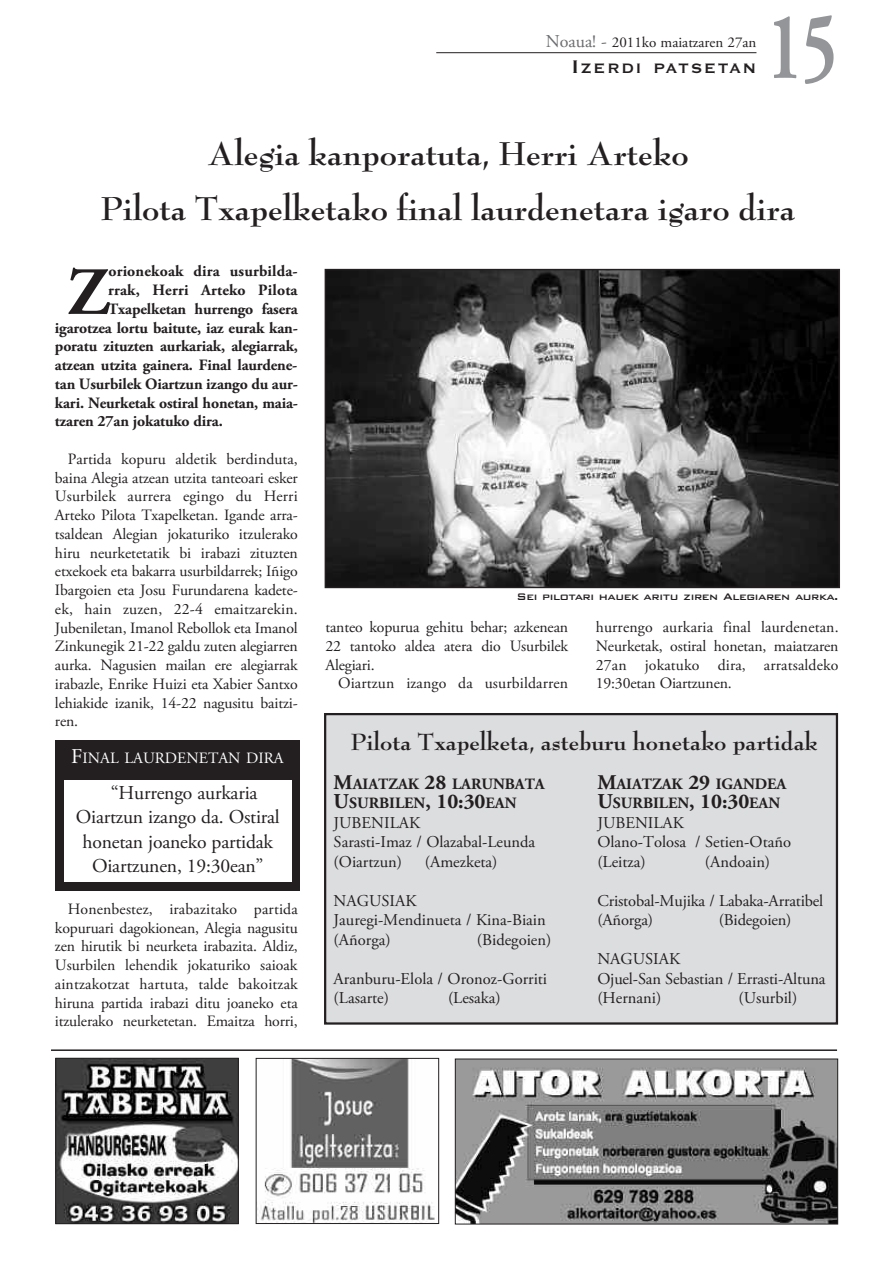
<style>
.page{position:relative;width:893px;height:1263px;background:#fff}
.page>*{position:absolute;margin:0;border:0;box-sizing:border-box;transform-origin:0 0}
.t1{font:700 95.55px "Adobe Garamond Pro";color:#939598;scale:.7 1}
.t2{font:700 67.5px "Adobe Garamond Pro";color:#231f20}
.t3{font:700 36px/55.5px "Bernhard Modern";color:#231f20;text-align:center}
.t4{font:700 25.5px "Bernhard Modern";color:#231f20}
.t5{font:19.65px "Adobe Garamond Pro";letter-spacing:-.01em;color:#231f20}
.t6{font:700 18px "Copperplate Gothic BT";letter-spacing:.085em;color:#231f20}
.t7{font:16.5px/19.5px "Adobe Garamond Pro";color:#231f20}
.t8{font:15.75px/18.8px "Adobe Garamond Pro";letter-spacing:-.01em;color:#231f20;text-align:justify}
.t9{font:700 15.75px/19.5px "Adobe Garamond Pro";letter-spacing:-.01em;color:#231f20}
.t10{font:700 15.75px "Adobe Garamond Pro";letter-spacing:.01em;color:#231f20}
.t11{font:15.75px "Adobe Garamond Pro";letter-spacing:.01em;color:#231f20}
.t12{font:15.75px "Adobe Garamond Pro";color:#fff}
.t13{font:15px "Adobe Garamond Pro";color:#231f20}
.t14{font:500 12.75px "Bank Gothic BT";letter-spacing:-.03em;color:#231f20}
.s1{font-size:18px;color:#6c6d70}
.s2{font-size:24px}
.s3{font-size:21px}
</style>
<div class="page">
<hr style="left:436px;top:52px;width:320px;height:1px;background:#231f20">
<div style="left:55px;top:741px;width:245px;height:150px;background:#231f20"></div>
<div style="left:64px;top:780px;width:228px;height:102px;background:#fff"></div>
<img style="left:328px;top:272px;width:509px;height:313px">
<div style="left:325px;top:269px;width:515px;height:319px;border:2px solid #231f20"></div>
<hr style="left:51px;top:1049px;width:786px;height:2px;background:#231f20">
<img style="left:259px;top:1060px;width:176px;height:162px">
<div style="left:256px;top:1058px;width:183px;height:166px;border:1px solid #231f20"></div>
<img style="left:58px;top:1060px;width:178px;height:162px">
<div style="left:56px;top:1058px;width:182px;height:166px;border:1px solid #231f20"></div>
<img style="left:457px;top:1061px;width:379px;height:161px">
<div style="left:455px;top:1059px;width:383px;height:165px;border:1px solid #231f20"></div>
<div style="left:326px;top:715px;width:510px;height:307px;background:#dcdddf"></div>
<div style="left:324px;top:713px;width:514px;height:312px;border:2px solid #231f20"></div>
<p class="t13" style="left:546px;top:37px;width:212px"><span class="s1">Noaua! -</span> 2011ko maiatzaren 27an</p>
<p class="t6" style="left:571px;top:56px;width:187px"><span class="s2">I</span>ZERDI PATSETAN</p>
<h1 class="t1" style="left:767px;top:9px;width:101px">15</h1>
<h3 class="t3" style="left:101px;top:126px;width:696px">Alegia kanporatuta, Herri Arteko<br>Pilota Txapelketako final laurdenetara igaro dira</h3>
<h2 class="t2" style="left:68px;top:266px;width:43px">Z</h2>
<p class="t10" style="left:108px;top:265px;width:191px">orionekoak dira usurbilda-</p>
<p class="t10" style="left:108px;top:284px;width:191px">rrak, Herri Arteko Pilota</p>
<p class="t9" style="left:108px;top:300px;width:191px">Txapelketan hurrengo fasera</p>
<p class="t9" style="left:55px;top:319px;width:245px">igarotzea lortu baitute, iaz eurak kan-</p>
<p class="t9" style="left:55px;top:338px;width:245px">poratu zituzten aurkariak, alegiarrak,</p>
<p class="t9" style="left:55px;top:357px;width:244px">atzean utzita gainera. Final laurdene-</p>
<p class="t9" style="left:55px;top:375px;width:244px">tan Usurbilek Oiartzun izango du aur-</p>
<p class="t9" style="left:55px;top:394px;width:245px">kari. Neurketak ostiral honetan, maia-</p>
<p class="t9" style="left:55px;top:413px;width:169px">tzaren 27an jokatuko dira.</p>
<p class="t8" style="left:55px;top:451px;width:244px;text-indent:13px">Partida kopuru aldetik berdinduta, baina Alegia atzean utzita tanteoari esker Usurbilek aurrera egingo du Herri Arteko Pilota Txapelketan. Igande arra&shy;tsaldean Alegian jokaturiko itzulerako hiru neurketetatik bi irabazi zituzten etxekoek eta bakarra usurbildarrek; Iñigo Ibargoien eta Josu Furundarena kadete&shy;ek, hain zuzen, 22-4 emaitzarekin.<br>Jubeniletan, Imanol Rebollok eta Imanol Zinkunegik 21-22 galdu zuten alegiarren aurka. Nagusien mailan ere alegiarrak irabazle, Enrike Huizi eta Xabier Santxo lehiakide izanik, 14-22 nagusitu baitzi&shy;ren.</p>
<p class="t12" style="left:71px;top:752px;width:214px"><span class="s3">F</span>INAL LAURDENETAN DIRA</p>
<p class="t5" style="left:111px;top:785px;width:148px">“Hurrengo aurkaria</p>
<p class="t5" style="left:76px;top:809px;width:206px">Oiartzun izango da. Ostiral</p>
<p class="t5" style="left:82px;top:833px;width:192px">honetan joaneko partidak</p>
<p class="t5" style="left:92px;top:858px;width:173px">Oiartzunen, 19:30ean”</p>
<p class="t8" style="left:55px;top:901px;width:244px;text-indent:13px">Honenbestez, irabazitako partida kopuruari dagokionean, Alegia nagusitu zen hirutik bi neurketa irabazita. Aldiz, Usurbilen lehendik jokaturiko saioak aintzakotzat hartuta, talde bakoitzak hiruna partida irabazi ditu joaneko eta itzulerako neurketetan. Emaitza horri,</p>
<p class="t14" style="left:517px;top:588px;width:323px">Sei pilotari hauek aritu ziren Alegiaren aurka.</p>
<p class="t8" style="left:325px;top:619px;width:244px">tanteo kopurua gehitu behar; azkenean 22 tantoko aldea atera dio Usurbilek Alegiari.</p>
<p class="t11" style="left:338px;top:677px;width:232px">Oiartzun izango da usurbildarren</p>
<p class="t8" style="left:596px;top:619px;width:244px">hurrengo aurkaria final laurdenetan.<br>Neurketak, ostiral honetan, maiatzaren 27an jokatuko dira, arratsaldeko 19:30etan Oiartzunen.</p>
<h3 class="t4" style="left:351px;top:730px;width:468px">Pilota Txapelketa, asteburu honetako partidak</h3>
<p class="t9" style="left:334px;top:775px;width:213px"><span class="s3">M</span>AIATZAK <span class="s3">28</span> LARUNBATA<br><span class="s3">U</span>SURBILEN<span class="s3">, 10:30</span>EAN</p>
<p class="t7" style="left:334px;top:814px;width:203px">JUBENILAK<br>Sarasti-Imaz / Olazabal-Leunda (Oiartzun)</p>
<p class="t9" style="left:597px;top:775px;width:191px"><span class="s3">M</span>AIATZAK <span class="s3">29</span> IGANDEA<br><span class="s3">U</span>SURBILEN<span class="s3">, 10:30</span>EAN</p>
<p class="t7" style="left:597px;top:814px;width:195px">JUBENILAK<br>Olano-Tolosa / Setien-Otaño (Leitza)</p>
<p class="t7" style="left:705px;top:853px;width:67px">(Andoain)</p>
<p class="t7" style="left:597px;top:892px;width:227px">Cristobal-Mujika / Labaka-Arratibel (Añorga)</p>
<p class="t7" style="left:425px;top:853px;width:74px">(Amezketa)</p>
<p class="t7" style="left:334px;top:892px;width:214px">NAGUSIAK<br>Jauregi-Mendinueta / Kina-Biain (Añorga)</p>
<p class="t7" style="left:719px;top:912px;width:74px">(Bidegoien)</p>
<p class="t7" style="left:597px;top:951px;width:230px">NAGUSIAK<br>Ojuel-San Sebastian / Errasti-Altuna (Hernani)</p>
<p class="t7" style="left:477px;top:931px;width:76px">(Bidegoien)</p>
<p class="t7" style="left:334px;top:970px;width:215px">Aranburu-Elola / Oronoz-Gorriti (Lasarte)</p>
<p class="t7" style="left:739px;top:990px;width:60px">(Usurbil)</p>
<p class="t7" style="left:448px;top:990px;width:54px">(Lesaka)</p>
</div>
